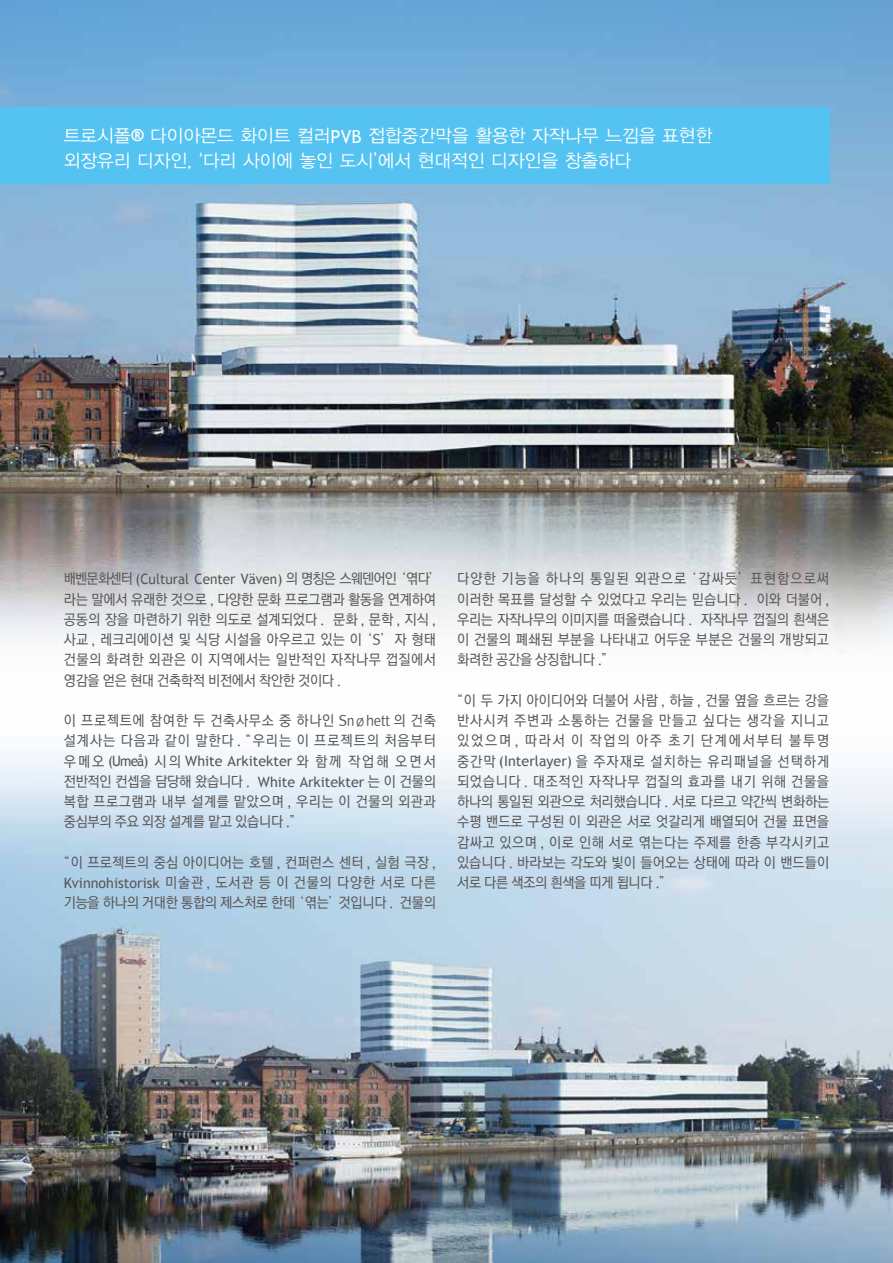
<style>
.page{position:relative;width:893px;height:1263px;background:#fff}
.page>*{position:absolute;margin:0;border:0;box-sizing:border-box;transform-origin:0 0}
.t1{font:18px/24.6px "YDVYGO32";letter-spacing:.01em;color:#fff}
.t2{font:14.25px/20.2px "Rix Go M";letter-spacing:.01em;color:#595757;text-align:justify;scale:.95 1}
.t3{font:14.25px "Trebuchet MS";color:#595757;scale:.95 1}
.t4{font:14.25px/20.2px "Rix Go M";letter-spacing:.05em;color:#595757;scale:.95 1}
.s1{font-family:"Trebuchet MS";font-weight:700}
.s2{font-family:"Trebuchet MS"}
.s3{font-family:"Rix Go M"}
</style>
<div class="page">
<img style="left:0;top:0;width:893px;height:641px">
<img style="left:0;top:750px;width:893px;height:513px">
<div style="left:0;top:107px;width:829px;height:77px;background:#54c3f1"></div>
<p class="t1" style="left:64px;top:122px;width:650px">트로시폴<span class="s1">®</span> 다이아몬드 화이트 컬러<span class="s2">PVB</span> 접합중간막을 활용한 자작나무 느낌을 표현한 외장유리 디자인, ‘다리 사이에 놓인 도시’에서 현대적인 디자인을 창출하다</p>
<p class="t3" style="left:64px;top:571px;width:399px"><span class="s3">배벤문화센터</span> (Cultural Center Väven) <span class="s3">의 명칭은 스웨덴어인 ‘엮다’</span></p>
<p class="t2" style="left:64px;top:589px;width:393px">라는 말에서 유래한 것으로 , 다양한 문화 프로그램과 활동을 연계하여 공동의 장을 마련하기 위한 의도로 설계되었다 . 문화 , 문학 , 지식 , 사교 , 레크리에이션 및 식당 시설을 아우르고 있는 이 ‘S’자 형태 건물의 화려한 외관은 이 지역에서는 일반적인 자작나무 껍질에서 영감을 얻은 현대 건축학적 비전에서 착안한 것이다 .</p>
<p class="t4" style="left:64px;top:710px;width:393px">이 프로젝트에 참여한 두 건축사무소 중 하나인 Snøhett 의 건축 설계사는 다음과 같이 말한다 . “우리는 이 프로젝트의 처음부터</p>
<p class="t3" style="left:64px;top:753px;width:393px"><span class="s3">우메오</span> (Umeå) <span class="s3">시 의</span> White Arkitekter <span class="s3">와 함 께 작 업 해 오 면 서</span></p>
<p class="t2" style="left:64px;top:771px;width:393px">전반적인 컨셉을 담당해 왔습니다 . <span class="s2">White Arkitekter</span> 는 이 건물의 복합 프로그램과 내부 설계를 맡았으며 , 우리는 이 건물의 외관과 중심부의 주요 외장 설계를 맡고 있습니다 .”</p>
<p class="t2" style="left:57px;top:852px;width:400px;text-align:center">“이 프로젝트의 중심 아이디어는 호텔 , 컨퍼런스 센터 , 실험 극장 ,<br><span class="s2">Kvinnohistorisk</span> 미술관 , 도서관 등 이 건물의 다양한 서로 다른 기능을 하나의 거대한 통합의 제스처로 한데 ‘엮는’것입니다 . 건물의</p>
<p class="t2" style="left:457px;top:569px;width:393px">다양한 기능을 하나의 통일된 외관으로 ‘감싸듯’표현함으로써 이러한 목표를 달성할 수 있었다고 우리는 믿습니다 . 이와 더불어 , 우리는 자작나무의 이미지를 떠올렸습니다 . 자작나무 껍질의 흰색은 이 건물의 폐쇄된 부분을 나타내고 어두운 부분은 건물의 개방되고 화려한 공간을 상징합니다 .”</p>
<p class="t2" style="left:457px;top:690px;width:393px;text-indent:-7px">“이 두 가지 아이디어와 더불어 사람 , 하늘 , 건물 옆을 흐르는 강을 반사시켜 주변과 소통하는 건물을 만들고 싶다는 생각을 지니고 있었으며 , 따라서 이 작업의 아주 초기 단계에서부터 불투명 중간막 <span class="s2">(Interlayer)</span> 을 주자재로 설치하는 유리패널을 선택하게 되었습니다 . 대조적인 자작나무 껍질의 효과를 내기 위해 건물을 하나의 통일된 외관으로 처리했습니다 . 서로 다르고 약간씩 변화하는 수평 밴드로 구성된 이 외관은 서로 엇갈리게 배열되어 건물 표면을 감싸고 있으며 , 이로 인해 서로 엮는다는 주제를 한층 부각시키고 있습니다 . 바라보는 각도와 빛이 들어오는 상태에 따라 이 밴드들이 서로 다른 색조의 흰색을 띠게 됩니다 .”</p>
</div>
